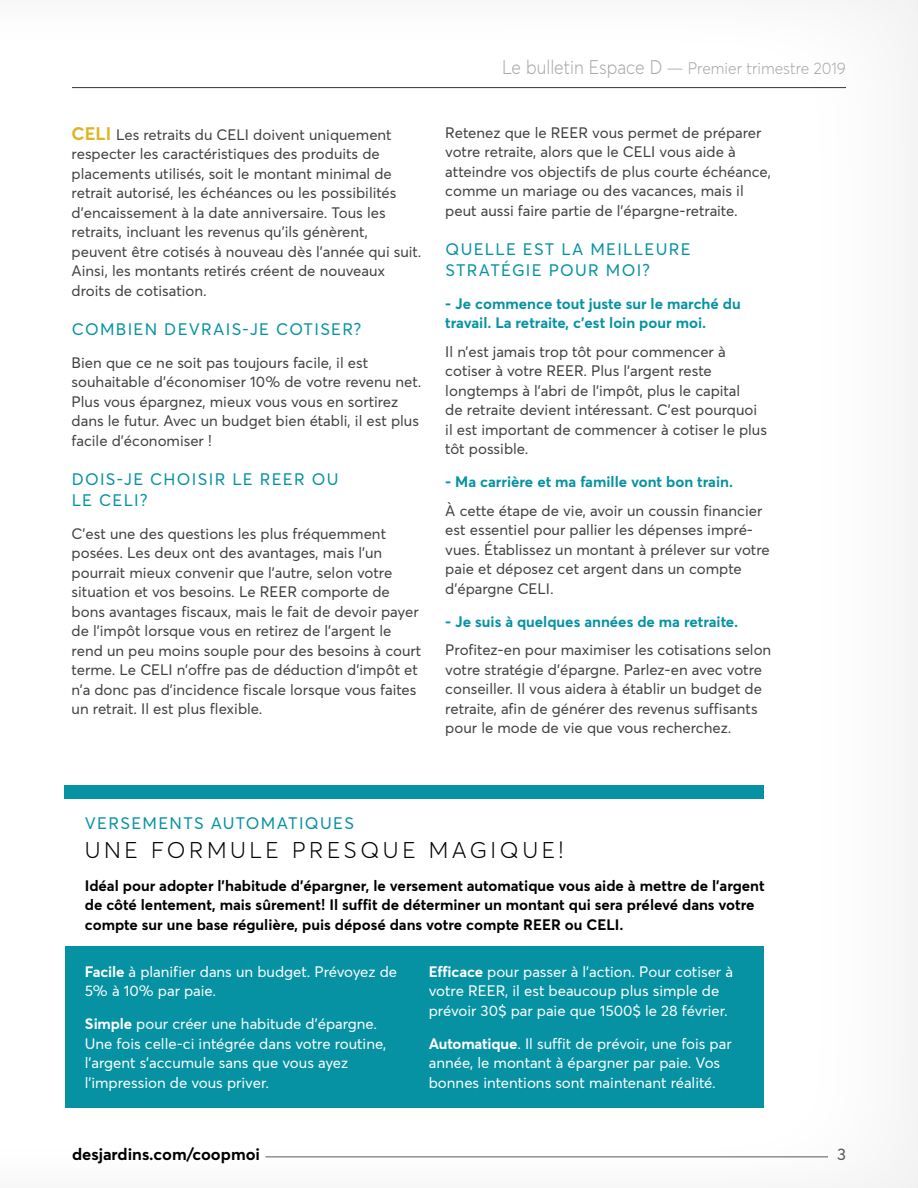
<style>
.page{position:relative;width:918px;height:1188px;background:#fff}
.page>*{position:absolute;margin:0;border:0;box-sizing:border-box;transform-origin:0 0}
.t1{font:300 22.5px "Averta";letter-spacing:.16em;color:#000}
.t2{font:16.5px/21px "Averta";letter-spacing:.08em;color:#0692a3}
.t3{font:300 16.5px "Averta";color:#a7a9ac;scale:.95 1}
.t4{font:700 16.5px "Averta";color:#000}
.t5{font:16.5px "Averta";color:#58595b}
.t6{font:15px/19.5px "Averta";color:#414042}
.t7{font:15px/19.5px "Averta";color:#fff}
.t8{font:700 15px/19.5px "Averta";color:#000}
.t9{font:700 15px/19.5px "Averta";color:#0692a3}
.s1{font-weight:700;font-size:18px;color:#ddb626}
.s2{font-size:19.5px}
.s3{font-weight:700}
</style>
<div class="page">
<div style="left:65px;top:947px;width:699px;height:161px;background:#0692a3"></div>
<div style="left:64px;top:785px;width:700px;height:13px;background:#0692a3"></div>
<p class="t6" style="left:72px;top:125px;width:351px"><span class="s1">CELI</span> Les retraits du CELI doivent uniquement respecter les caractéristiques des produits de placements utilisés, soit le montant minimal de retrait autorisé, les échéances ou les possibilités d’encaissement à la date anniversaire. Tous les retraits, incluant les revenus qu’ils génèrent, peuvent être cotisés à nouveau dès l’année qui suit.<br>Ainsi, les montants retirés créent de nouveaux droits de cotisation.</p>
<p class="t2" style="left:72px;top:318px;width:119px">Combien devra</p>
<p class="t2" style="left:226px;top:318px;width:106px">is-je cotiser</p>
<p class="t2" style="left:354px;top:318px;width:9px">?</p>
<p class="t6" style="left:72px;top:353px;width:351px">Bien que ce ne soit pas toujours facile, il est souhaitable d’économiser 10% de votre revenu net.<br>Plus vous épargnez, mieux vous vous en sortirez dans le futur. Avec un budget bien établi, il est plus facile d’économiser !</p>
<p class="t2" style="left:72px;top:468px;width:268px">Dois-je choisir le REER ou le CELI?</p>
<p class="t6" style="left:72px;top:524px;width:351px">C’est une des questions les plus fréquemment posées. Les deux ont des avantages, mais l’un pourrait mieux convenir que l’autre, selon votre situation et vos besoins. Le REER comporte de bons avantages fiscaux, mais le fait de devoir payer de l’impôt lorsque vous en retirez de l’argent le rend un peu moins souple pour des besoins à court terme. Le CELI n’offre pas de déduction d’impôt et n’a donc pas d’incidence fiscale lorsque vous faites un retrait. I l est plus flexible.</p>
<p class="t3" style="left:502px;top:58px;width:364px"><span class="s2">Le bulletin Espace D</span> — Premier trimestre 2019</p>
<p class="t6" style="left:445px;top:122px;width:327px">Retenez que le REER vous permet de préparer votre retraite, alors que le CELI vous aide à atteindre vos objectifs de plus courte échéance, comme un mariage ou des vacances, mais il peut aussi faire partie de l’épargne-retraite.</p>
<p class="t2" style="left:445px;top:238px;width:235px">Quelle est la meilleure stratégie pour moi?</p>
<p class="t9" style="left:445px;top:293px;width:297px">- Je commence tout juste sur le marché du travail. La retraite, c’est loin pour moi.</p>
<p class="t6" style="left:445px;top:341px;width:323px">I l n’est jamais trop tôt pour commencer à cotiser à votre REER. Plus l’argent reste longtemps à l’abri de l’impôt, plus le capital<br>de retraite devient intéressant. C’est pourquoi il est important de commencer à cotiser le plus tôt possible.</p>
<p class="t9" style="left:445px;top:472px;width:289px">- Ma carrière et ma famille vont bon train.</p>
<p class="t6" style="left:445px;top:500px;width:326px">À cette étape de vie, avoir un coussin financier est essentiel pour pallier les dépenses impré&shy;vues. Établissez un montant à prélever sur votre paie et déposez cet argent dans un compte d’épargne CELI.</p>
<p class="t9" style="left:445px;top:611px;width:294px">- Je suis à quelques années de ma retraite.</p>
<p class="t6" style="left:445px;top:640px;width:328px">Profitez-en pour maximiser les cotisations selon votre stratégie d’épargne. Parlez-en avec votre conseiller. I l vous aidera à établir un budget de retraite, afin de générer des revenus suffisants pour le mode de vie que vous recherchez.</p>
<p class="t2" style="left:85px;top:813px;width:24px">Verse</p>
<p class="t2" style="left:143px;top:813px;width:202px">ments automatiques</p>
<h1 class="t1" style="left:85px;top:836px;width:179px">une formule</h1>
<h1 class="t1" style="left:292px;top:836px;width:273px">p re sque magique !</h1>
<p class="t8" style="left:85px;top:875px;width:681px">Idéal pour adopter l’habitude d’épargner, le versement automatique vous aide à mettre de l’argent de côté lentement, mais sûrement! Il suffit de déterminer un montant qui sera prélevé dans votre compte sur une base régulière, puis déposé dans votre compte REER ou CELI.</p>
<p class="t7" style="left:85px;top:962px;width:314px"><span class="s3">Facile</span> à planifier dans un budget. Prévoyez de<br>5% à 10% par paie.</p>
<p class="t7" style="left:85px;top:1014px;width:303px"><span class="s3">Simple</span> pour créer une habitude d’épargne.<br>U ne fois celle-ci intégrée dans votre routine, l’argent s’accumule sans que vous ayez l’impression de vous priver.</p>
<p class="t7" style="left:429px;top:962px;width:306px"><span class="s3">Efficace</span> pour passer à l’action. Pour cotiser à votre REER, il est beaucoup plus simple de prévoir 30$ par paie que 1500$ le 28 février.</p>
<p class="t7" style="left:429px;top:1034px;width:304px"><span class="s3">Automatique</span>. I l suffit de prévoir, une fois par année, le montant à épargner par paie. Vos bonnes intentions sont maintenant réalité.</p>
<p class="t4" style="left:72px;top:1144px;width:190px">desjardins.com/coopmoi</p>
<p class="t5" style="left:837px;top:1144px;width:10px">3</p>
</div>
